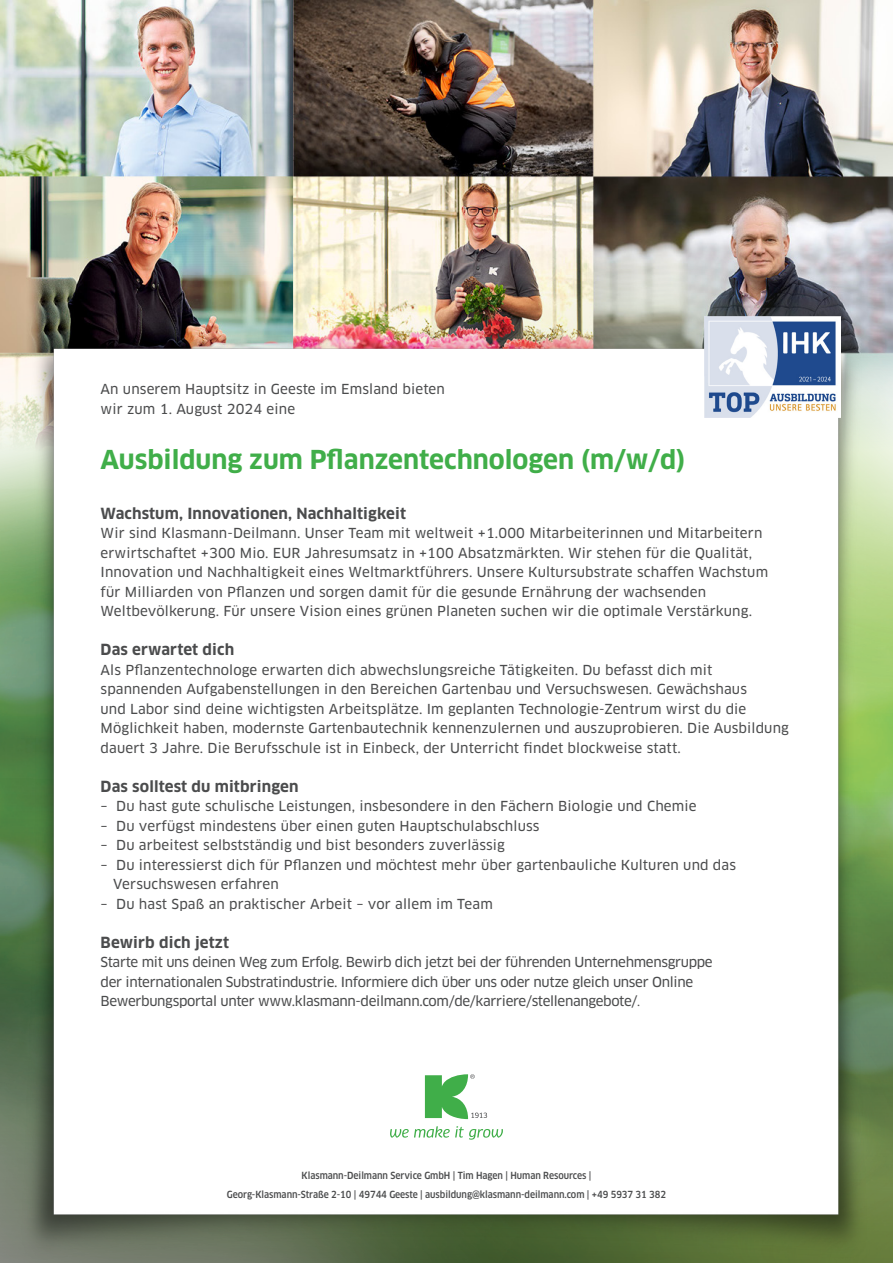
<style>
.page{position:relative;width:893px;height:1263px;background:#fff}
.page>*{position:absolute;margin:0;border:0;box-sizing:border-box;transform-origin:0 0}
.t1{font:700 25.5px "Clan Pro";color:#40ae49}
.Sublines{font:700 15px "Clan Pro";letter-spacing:.01em;color:#4b4c4d}
.Sublines-2{font:13.5px/19.5px "Clan Pro News";letter-spacing:.01em;color:#4b4c4d}
.Aufzählung_1__Ordnun{font:13.5px/19.5px "Clan Pro News";letter-spacing:.01em;color:#4b4c4d}
.Sublines-3{font:13.5px/19.5px "Clan Pro News";letter-spacing:-.025em;color:#4b4c4d}
.Fusszeile{font:500 9.6px/19.5px "Clan Pro Narr";letter-spacing:-.005em;color:#4b4c4d;text-align:center}
.s1{font-size:12px}
</style>
<div class="page">
<img style="left:0;top:0;width:876px;height:15px">
<img style="left:0;top:15px;width:893px;height:579px">
<img style="left:4px;top:276px;width:884px;height:987px">
<svg style="left:390px;top:1126px;width:113px;height:14px"></svg>
<svg style="left:425px;top:1074px;width:62px;height:45px"></svg>
<img style="left:705px;top:316px;width:136px;height:101px">
<p class="Sublines-2" style="left:101px;top:379px;width:346px">An unserem Hauptsitz in Geeste im Emsland bieten wir zum 1. August 2024 eine</p>
<p class="t1" style="left:101px;top:445px;width:586px">Ausbildung zum Pflanzentechnologen (m/w/d)</p>
<p class="Sublines" style="left:101px;top:504px;width:307px">Wachstum, Innovationen, Nachhaltigkeit</p>
<p class="Sublines-2" style="left:101px;top:523px;width:669px">Wir sind Klasmann-Deilmann. Unser Team mit weltweit +1.000 Mitarbeiterinnen und Mitarbeitern erwirtschaftet +300 Mio. EUR Jahresumsatz in +100 Absatzmärkten. Wir stehen für die Qualität, Innovation und Nachhaltigkeit eines Weltmarktführers. Unsere Kultursubstrate schaffen Wachstum für Milliarden von Pflanzen und sorgen damit für die gesunde Ernährung der wachsenden Weltbevölkerung. Für unsere Vision eines grünen Planeten suchen wir die optimale Verstärkung.</p>
<p class="Sublines" style="left:101px;top:641px;width:135px">Das erwartet dich</p>
<p class="Sublines-2" style="left:101px;top:660px;width:690px">Als Pflanzentechnologe erwarten dich abwechslungsreiche Tätigkeiten. Du befasst dich mit spannenden Aufgabenstellungen in den Bereichen Gartenbau und Versuchswesen. Gewächshaus<br>und Labor sind deine wichtigsten Arbeitsplätze. Im geplanten Technologie-Zentrum wirst du die Möglichkeit haben, modernste Gartenbautechnik kennenzulernen und auszuprobieren. Die Ausbildung dauert 3 Jahre. Die Berufsschule ist in Einbeck, der Unterricht findet blockweise statt.</p>
<p class="Sublines" style="left:101px;top:777px;width:199px">Das solltest du mitbringen</p>
<p class="Aufzählung_1__Ordnun" style="left:101px;top:796px;width:598px">– Du hast gute schulische Leistungen, insbesondere in den Fächern Biologie und Chemie</p>
<p class="Aufzählung_1__Ordnun" style="left:101px;top:816px;width:440px">– Du verfügst mindestens über einen guten Hauptschulabschluss</p>
<p class="Aufzählung_1__Ordnun" style="left:101px;top:835px;width:406px">– Du arbeitest selbstständig und bist besonders zuverlässig</p>
<p class="Aufzählung_1__Ordnun" style="left:113px;top:855px;width:624px;text-indent:-13px">– Du interessierst dich für Pflanzen und möchtest mehr über gartenbauliche Kulturen und das<br>Versuchswesen erfahren</p>
<p class="Aufzählung_1__Ordnun" style="left:101px;top:894px;width:394px">– Du hast Spaß an praktischer Arbeit – vor allem im Team</p>
<p class="Sublines" style="left:101px;top:933px;width:130px">Bewirb dich jetzt</p>
<p class="Sublines-3" style="left:101px;top:952px;width:614px">Starte mit uns deinen Weg zum Erfolg. Bewirb dich jetzt bei der fü hrenden Unternehmensgruppe der internationalen Substratindustrie. Informiere dich ü ber uns oder nutze gleich unser Online<br>Bewerbungsportal unter www.klasmann-deilmann.com/de/karriere/stellenangebote/<span class="s1">.</span></p>
<p class="Fusszeile" style="left:227px;top:1165px;width:441px">Klasmann-Deilmann Service GmbH | Tim Hagen | Human Resources |<br>Georg-Klasmann-Straße 2-10 | 49744 Geeste | ausbildung@klasmann-deilmann.com | +49 5937 31 382</p>
</div>
